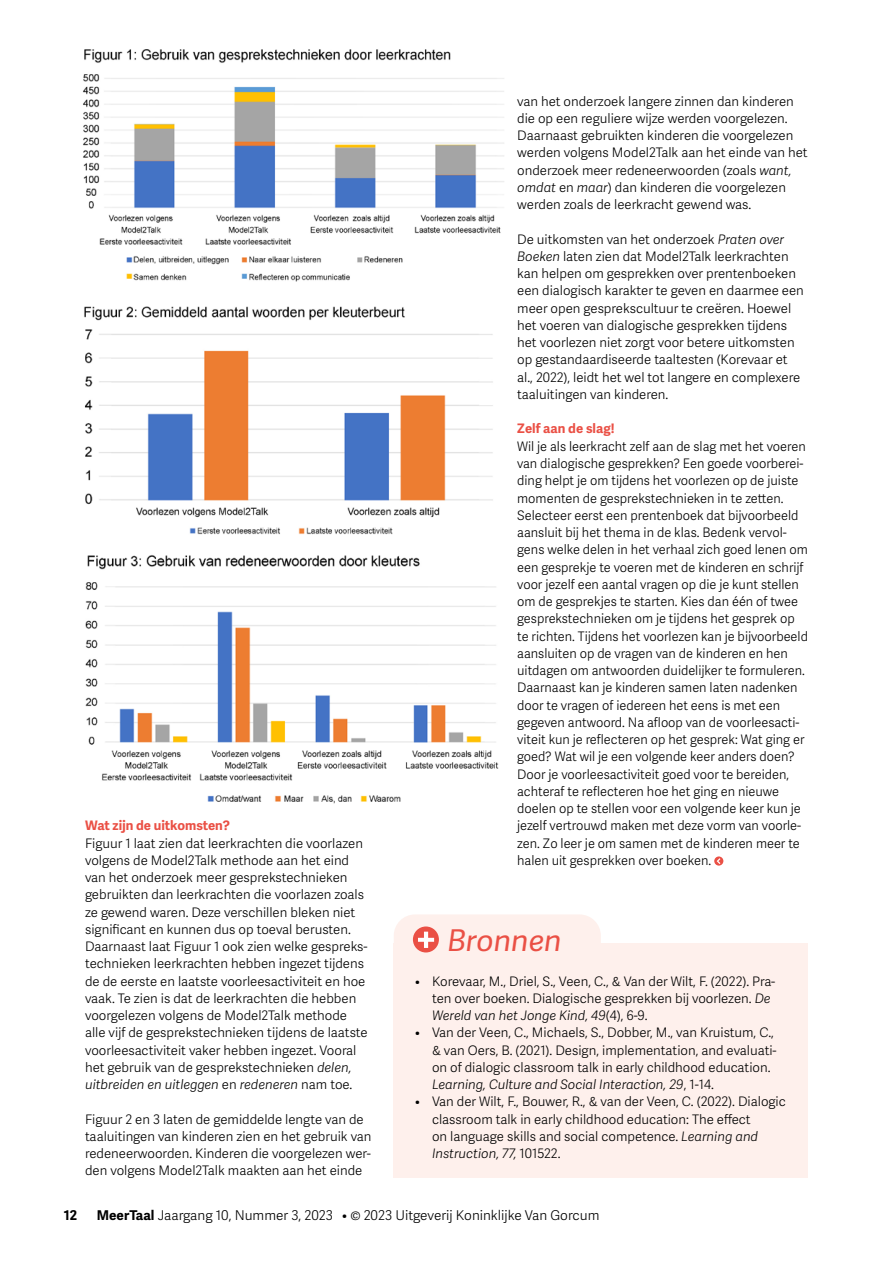
<style>
.page{position:relative;width:893px;height:1263px;background:#fff}
.page>*{position:absolute;margin:0;border:0;box-sizing:border-box;transform-origin:0 0}
.t1{font:italic 30px "Adelle Sans";color:#ea5045}
.t2{font:300 13.5px "Adelle Sans";color:#000}
.t3{font:700 13.5px "Adelle Sans";color:#000}
.t4{font:300 13.2px/17.2px "Adelle Sans";color:#000}
.t5{font:700 13.2px "Adelle Sans";color:#ea5045}
.s1{font-style:italic}
.s2{font-weight:700}
</style>
<div class="page">
<svg style="left:714px;top:856px;width:9px;height:10px"></svg>
<div style="left:394px;top:943px;width:414px;height:235px;background:#fef0ec"></div>
<div style="left:394px;top:914px;width:207px;height:127px;background:#fef0ec"></div>
<img style="left:83px;top:74px;width:421px;height:208px">
<img style="left:84px;top:49px;width:367px;height:14px">
<img style="left:84px;top:329px;width:409px;height:206px">
<img style="left:84px;top:306px;width:321px;height:15px">
<img style="left:85px;top:582px;width:414px;height:222px">
<img style="left:87px;top:555px;width:333px;height:15px">
<p class="t5" style="left:85px;top:818px;width:146px">Wat zijn de uitkomsten?</p>
<p class="t4" style="left:85px;top:835px;width:284px">Figuur 1 laat zien dat leerkrachten die voorlazen volgens de Model2Talk methode aan het eind van het onderzoek meer gesprekstechnieken gebruikten dan leerkrachten die voorlazen zoals ze gewend waren. Deze verschillen bleken niet significant en kunnen dus op toeval berusten.<br>Daarnaast laat Figuur 1 ook zien welke gespreks&shy;technieken leerkrachten hebben ingezet tijdens de de eerste en laatste voorleesactiviteit en hoe vaak. Te zien is dat de leerkrachten die hebben voorgelezen volgens de Model2Talk methode alle vijf de gesprekstechnieken tijdens de laatste voorleesactiviteit vaker hebben ingezet. Vooral het gebruik van de gesprekstechnieken <span class="s1">delen, uitbreiden en uitleggen</span> en <span class="s1">redeneren</span> nam toe.</p>
<p class="t4" style="left:85px;top:1111px;width:288px">Figuur 2 en 3 laten de gemiddelde lengte van de taaluitingen van kinderen zien en het gebruik van redeneerwoorden. Kinderen die voorgelezen wer&shy;den volgens Model2Talk maakten aan het einde</p>
<p class="t4" style="left:517px;top:93px;width:292px">van het onderzoek langere zinnen dan kinderen die op een reguliere wijze werden voorgelezen.<br>Daarnaast gebruikten kinderen die voorgelezen werden volgens Model2Talk aan het einde van het onderzoek meer redeneerwoorden (zoals <span class="s1">want, omdat</span> en <span class="s1">maar</span>) dan kinderen die voorgelezen werden zoals de leerkracht gewend was.</p>
<p class="t4" style="left:517px;top:231px;width:288px">De uitkomsten van het onderzoek <span class="s1">Praten over Boeken</span> laten zien dat Model2Talk leerkrachten kan helpen om gesprekken over prentenboeken een dialogisch karakter te geven en daarmee een meer open gesprekscultuur te creëren. Hoewel het voeren van dialogische gesprekken tijdens het voorlezen niet zorgt voor betere uitkomsten op gestandaardiseerde taaltesten (Korevaar et al., 2022), leidt het wel tot langere en complexere taaluitingen van kinderen.</p>
<p class="t5" style="left:517px;top:421px;width:99px">Zelf aan de slag!</p>
<p class="t4" style="left:517px;top:438px;width:292px">Wil je als leerkracht zelf aan de slag met het voeren van dialogische gesprekken? Een goede voorberei&shy;ding helpt je om tijdens het voorlezen op de juiste momenten de gesprekstechnieken in te zetten.<br>Selecteer eerst een prentenboek dat bijvoorbeeld aansluit bij het thema in de klas. Bedenk vervol&shy;gens welke delen in het verhaal zich goed lenen om een gesprekje te voeren met de kinderen en schrijf voor jezelf een aantal vragen op die je kunt stellen om de gesprekjes te starten. Kies dan één of twee gesprekstechnieken om je tijdens het gesprek op te richten. Tijdens het voorlezen kan je bijvoorbeeld aansluiten op de vragen van de kinderen en hen uitdagen om antwoorden duidelijker te formuleren.<br>Daarnaast kan je kinderen samen laten nadenken door te vragen of iedereen het eens is met een gegeven antwoord. Na afloop van de voorleesacti&shy;viteit kun je reflecteren op het gesprek: Wat ging er goed? Wat wil je een volgende keer anders doen?<br>Door je voorleesactiviteit goed voor te bereiden, achteraf te reflecteren hoe het ging en nieuwe doelen op te stellen voor een volgende keer kun je jezelf vertrouwd maken met deze vorm van voorle&shy;zen. Zo leer je om samen met de kinderen meer te halen uit gesprekken over boeken.</p>
<h1 class="t1" style="left:447px;top:923px;width:116px">Bronnen</h1>
<p class="t4" style="left:432px;top:973px;width:345px;text-indent:-17px">• Korevaar, M., Driel, S., Veen, C., &amp; Van der Wilt, F. (2022). Pra&shy;ten over boeken. Dialogische gesprekken bij voorlezen. <span class="s1">De<br>Wereld van het Jonge Kind, 49</span>(4), 6-9.</p>
<p class="t4" style="left:432px;top:1024px;width:346px;text-indent:-17px">• Van der Veen, C., Michaels, S., Dobber, M., van Kruistum, C., &amp; van Oers, B. (2021). Design, implementation, and evaluati&shy;on of dialogic classroom talk in early childhood education.<br><span class="s1">Learning, Culture and Social Interaction, 29</span>, 1-14.</p>
<p class="t4" style="left:432px;top:1093px;width:355px;text-indent:-17px">• Van der Wilt, F., Bouwer, R., &amp; van der Veen, C. (2022). Dialogic classroom talk in early childhood education: The effect<br>on language skills and social competence. <span class="s1">Learning and Instruction, 77,</span> 101522.</p>
<p class="t3" style="left:64px;top:1207px;width:15px">12</p>
<p class="t2" style="left:97px;top:1207px;width:504px"><span class="s2">MeerTaal</span> Jaargang 10, Nummer 3, 2023 • © 2023 Uitgeverij Koninklijke Van Gorcum</p>
</div>
